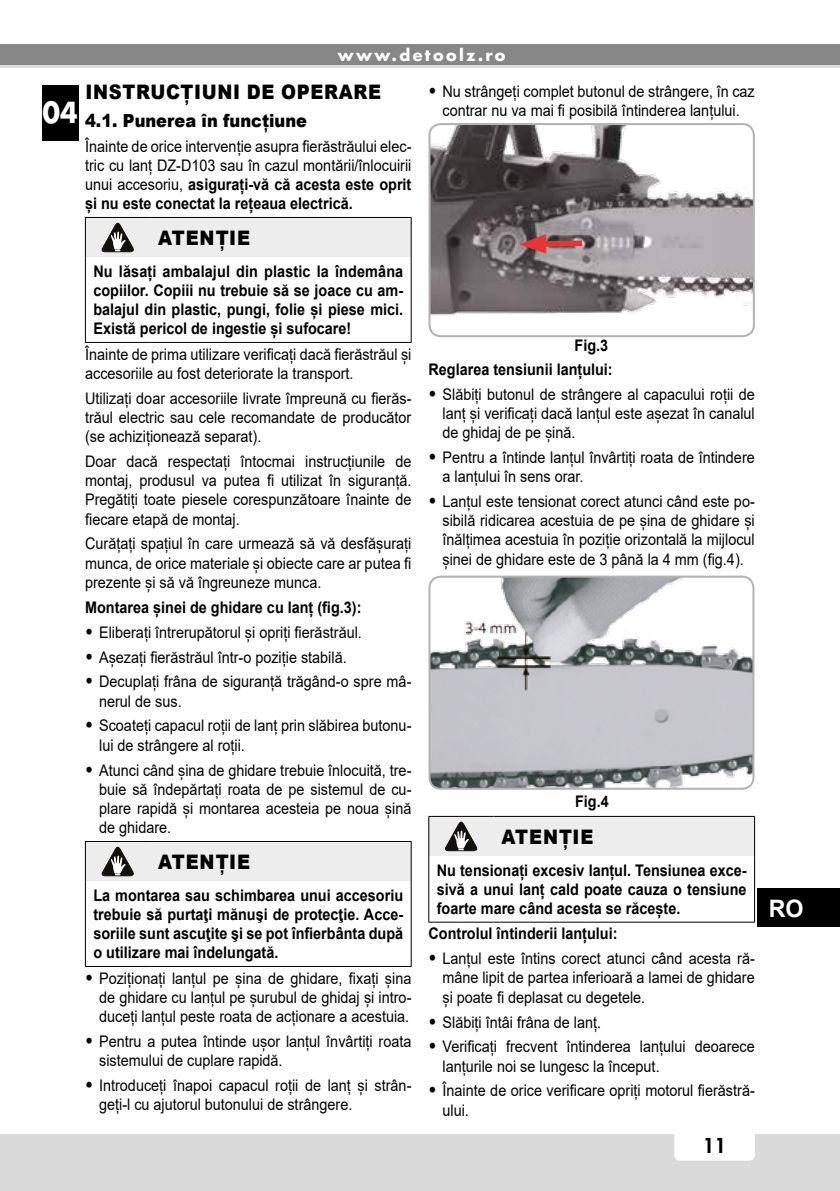
<style>
.page{position:relative;width:840px;height:1191px;background:#fff}
.page>*{position:absolute;margin:0;border:0;box-sizing:border-box;transform-origin:0 0}
.t1{font:700 28.2px "Futura";color:#fff;scale:.91 1}
.t2{font:700 24px "Arial";color:#fff}
.t3{font:900 20px "Arial";letter-spacing:.035em;color:#000;scale:.9 1}
.t4{font:800 20px "Futura";color:#000}
.t5{font:900 18px "Arial";color:#000;scale:.9 1}
.t6{font:16px/19.2px "Arial";color:#000;text-align:justify;scale:.9 1}
.t7{font:700 16px/19.2px "Arial";color:#000;text-align:justify;scale:.9 1}
.t8{font:700 16px "Futura";letter-spacing:.15em;color:#fff}
.s1{font-weight:700}
.s2{font-weight:900;font-size:18px}
</style>
<div class="page">
<div style="left:0;top:1134px;width:839px;height:57px;background:#dadada"></div>
<div style="left:674px;top:1120px;width:80px;height:40px;background:#fff;border-radius:6px"></div>
<div style="left:0;top:44px;width:839px;height:24px;background:#878787"></div>
<hr style="left:0;top:65px;width:839px;height:3px;background:#dadada">
<div style="left:757px;top:888px;width:82px;height:39px;background:#000"></div>
<div style="left:42px;top:85px;width:37px;height:56px;background:#000"></div>
<hr style="left:410px;top:257px;width:1px;height:85px;background:#000">
<hr style="left:85px;top:257px;width:1px;height:85px;background:#000">
<hr style="left:85px;top:342px;width:65px;height:1px;background:#000">
<hr style="left:150px;top:342px;width:261px;height:1px;background:#000">
<svg style="left:85px;top:217px;width:326px;height:40px;background:#dfdfdf"></svg>
<hr style="left:410px;top:881px;width:1px;height:85px;background:#000">
<hr style="left:85px;top:881px;width:1px;height:85px;background:#000">
<hr style="left:85px;top:966px;width:65px;height:1px;background:#000">
<hr style="left:150px;top:966px;width:261px;height:1px;background:#000">
<svg style="left:85px;top:841px;width:326px;height:40px;background:#dfdfdf"></svg>
<img style="left:431px;top:124px;width:322px;height:212px">
<div style="left:428px;top:123px;width:326px;height:214px;border:2px solid #b3b2b2;border-radius:11px"></div>
<svg style="left:519px;top:234px;width:68px;height:20px"></svg>
<img style="left:431px;top:578px;width:322px;height:210px">
<div style="left:428px;top:575px;width:326px;height:214px;border:2px solid #b3b2b2;border-radius:11px"></div>
<hr style="left:753px;top:856px;width:1px;height:66px;background:#000">
<hr style="left:428px;top:856px;width:1px;height:66px;background:#000">
<hr style="left:428px;top:921px;width:65px;height:1px;background:#000">
<hr style="left:493px;top:921px;width:261px;height:1px;background:#000">
<svg style="left:428px;top:816px;width:326px;height:40px;background:#dfdfdf"></svg>
<p class="t8" style="left:338px;top:44px;width:169px">www.detoolz.ro</p>
<p class="t3" style="left:85px;top:78px;width:330px">INSTRUCȚIUNI DE OPERARE</p>
<p class="t5" style="left:85px;top:107px;width:248px">4.1. Punerea în funcțiune</p>
<p class="t6" style="left:85px;top:136px;width:364px">Înainte de orice intervenție asupra fierăstrăului elec&shy;tric cu lanț DZ-D103 sau în cazul montării/înlocuirii unui accesoriu, <span class="s1">asigurați-vă că acesta este oprit și nu este conectat la rețeaua electrică.</span></p>
<p class="t3" style="left:158px;top:223px;width:104px">ATENȚIE</p>
<p class="t7" style="left:93px;top:262px;width:345px">Nu lăsați ambalajul din plastic la îndemâna copiilor. Copiii nu trebuie să se joace cu am&shy;balajul din plastic, pungi, folie și piese mici.<br>Există pericol de ingestie și sufocare!</p>
<p class="t6" style="left:85px;top:344px;width:364px">Înainte de prima utilizare verificați dacă fierăstrăul și accesoriile au fost deteriorate la transport.</p>
<p class="t6" style="left:85px;top:388px;width:364px">Utilizați doar accesoriile livrate împreună cu fierăs&shy;trăul electric sau cele recomandate de producător (se achiziționează separat).</p>
<p class="t6" style="left:85px;top:451px;width:364px">Doar dacă respectați întocmai instrucțiunile de montaj, produsul va putea fi utilizat în siguranță.<br>Pregătiți toate piesele corespunzătoare înainte de fiecare etapă de montaj.</p>
<p class="t6" style="left:85px;top:534px;width:364px">Curățați spațiul în care urmează să vă desfășurați munca, de orice materiale și obiecte care ar putea fi prezente și să vă îngreuneze munca.</p>
<p class="t7" style="left:85px;top:597px;width:308px">Montarea șinei de ghidare cu lanț (fig.3):</p>
<p class="t6" style="left:85px;top:622px;width:309px"><span class="s2">•</span> Eliberați întrerupătorul și opriți fierăstrăul.</p>
<p class="t6" style="left:85px;top:647px;width:292px"><span class="s2">•</span> Așezați fierăstrăul într-o poziție stabilă.</p>
<p class="t6" style="left:99px;top:672px;width:348px;text-indent:-14px"><span class="s2">•</span> Decuplați frâna de siguranță trăgând-o spre mâ&shy;nerul de sus.</p>
<p class="t6" style="left:99px;top:716px;width:348px;text-indent:-14px"><span class="s2">•</span> Scoateți capacul roții de lanț prin slăbirea butonu&shy;lui de strângere al roții.</p>
<p class="t6" style="left:99px;top:760px;width:348px;text-indent:-14px"><span class="s2">•</span> Atunci când șina de ghidare trebuie înlocuită, tre&shy;buie să îndepărtați roata de pe sistemul de cu&shy;plare rapidă și montarea acesteia pe noua șină de ghidare.</p>
<p class="t3" style="left:158px;top:847px;width:104px">ATENȚIE</p>
<p class="t7" style="left:93px;top:885px;width:345px">La montarea sau schimbarea unui accesoriu trebuie să purtaţi mănuşi de protecţie. Acce&shy;soriile sunt ascuţite şi se pot înfierbânta după o utilizare mai îndelungată.</p>
<p class="t6" style="left:99px;top:968px;width:348px;text-indent:-14px"><span class="s2">•</span> Poziționați lanțul pe șina de ghidare, fixați șina de ghidare cu lanțul pe șurubul de ghidaj și intro&shy;duceți lanțul peste roata de acționare a acestuia.</p>
<p class="t6" style="left:99px;top:1031px;width:348px;text-indent:-14px"><span class="s2">•</span> Pentru a putea întinde ușor lanțul învârtiți roata sistemului de cuplare rapidă.</p>
<p class="t6" style="left:99px;top:1075px;width:348px;text-indent:-14px"><span class="s2">•</span> Introduceți înapoi capacul roții de lanț și strân&shy;geți-l cu ajutorul butonului de strângere.</p>
<h1 class="t1" style="left:43px;top:93px;width:40px">04</h1>
<p class="t6" style="left:428px;top:81px;width:364px;text-align:center"><span class="s2">•</span> Nu strângeți complet butonul de strângere, în caz contrar nu va mai fi posibilă întinderea lanțului.</p>
<p class="t7" style="left:574px;top:336px;width:39px">Fig.3</p>
<p class="t7" style="left:428px;top:359px;width:206px">Reglarea tensiunii lanțului:</p>
<p class="t6" style="left:442px;top:384px;width:348px;text-indent:-14px"><span class="s2">•</span> Slăbiți butonul de strângere al capacului roții de lanț și verificați dacă lanțul este așezat în canalul de ghidaj de pe șină.</p>
<p class="t6" style="left:442px;top:447px;width:348px;text-indent:-14px"><span class="s2">•</span> Pentru a întinde lanțul învârtiți roata de întindere a lanțului în sens orar.</p>
<p class="t6" style="left:442px;top:491px;width:348px;text-indent:-14px"><span class="s2">•</span> Lanțul este tensionat corect atunci când este po&shy;sibilă ridicarea acestuia de pe șina de ghidare și înălțimea acestuia în poziție orizontală la mijlocul șinei de ghidare este de 3 până la 4 mm (fig.4).</p>
<p class="t7" style="left:574px;top:792px;width:39px">Fig.4</p>
<p class="t3" style="left:501px;top:822px;width:104px">ATENȚIE</p>
<p class="t7" style="left:436px;top:860px;width:345px">Nu tensionați excesiv lanțul. Tensiunea exce&shy;sivă a unui lanț cald poate cauza o tensiune foarte mare când acesta se răcește.</p>
<p class="t7" style="left:428px;top:924px;width:211px">Controlul întinderii lanțului:</p>
<p class="t6" style="left:442px;top:949px;width:348px;text-indent:-14px"><span class="s2">•</span> Lanțul este întins corect atunci când acesta ră&shy;mâne lipit de partea inferioară a lamei de ghidare și poate fi deplasat cu degetele.</p>
<p class="t6" style="left:428px;top:1012px;width:193px"><span class="s2">•</span> Slăbiți întâi frâna de lanț.</p>
<p class="t6" style="left:442px;top:1037px;width:348px;text-indent:-14px"><span class="s2">•</span> Verificați frecvent întinderea lanțului deoarece lanțurile noi se lungesc la început.</p>
<p class="t6" style="left:442px;top:1081px;width:348px;text-indent:-14px"><span class="s2">•</span> Înainte de orice verificare opriți motorul fierăstră&shy;ului.</p>
<p class="t4" style="left:702px;top:1132px;width:25px">11</p>
<h2 class="t2" style="left:768px;top:891px;width:36px">RO</h2>
</div>
